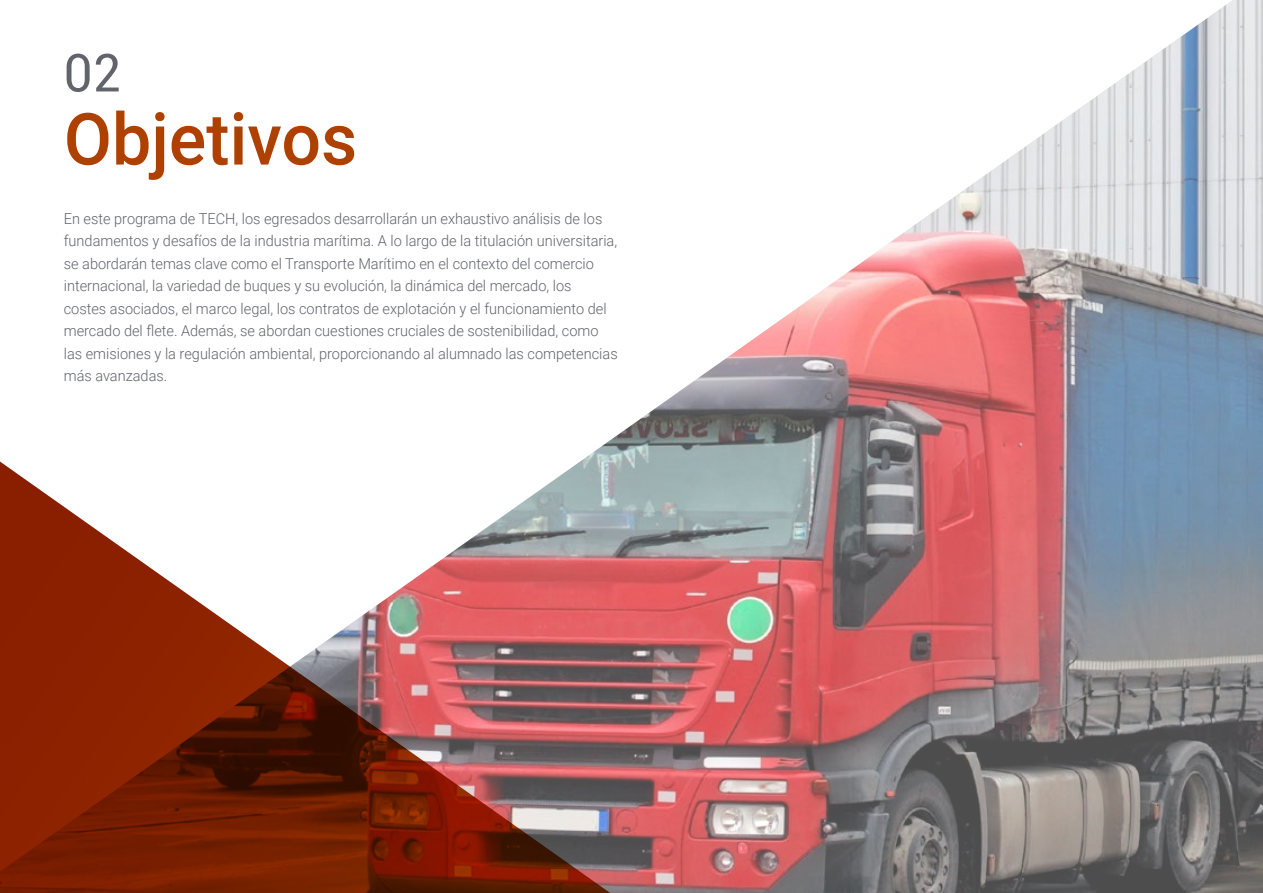
<style>
.page{position:relative;width:1263px;height:893px;background:#fff}
.page>*{position:absolute;margin:0;border:0;box-sizing:border-box;transform-origin:0 0}
.t1{font:500 72px "Roboto";color:#ae4000}
.t2{font:52.5px "Roboto";color:#61646a}
.t3{font:300 15px/22.5px "Roboto";color:#61646a}
</style>
<div class="page">
<img style="left:602px;top:0;width:661px;height:893px">
<svg style="left:0;top:446px;width:640px;height:447px"></svg>
<h2 class="t2" style="left:64px;top:36px;width:59px">02</h2>
<h1 class="t1" style="left:64px;top:89px;width:295px">Objetivos</h1>
<p class="t3" style="left:64px;top:207px;width:555px">En este programa de TECH, los egresados desarrollarán un exhaustivo análisis de los fundamentos y desafíos de la industria marítima. A lo largo de la titulación universitaria, se abordarán temas clave como el Transporte Marítimo en el contexto del comercio internacional, la variedad de buques y su evolución, la dinámica del mercado, los costes asociados, el marco legal, los contratos de explotación y el funcionamiento del mercado del flete. Además, se abordan cuestiones cruciales de sostenibilidad, como las emisiones y la regulación ambiental, proporcionando al alumnado las competencias más avanzadas.</p>
</div>
